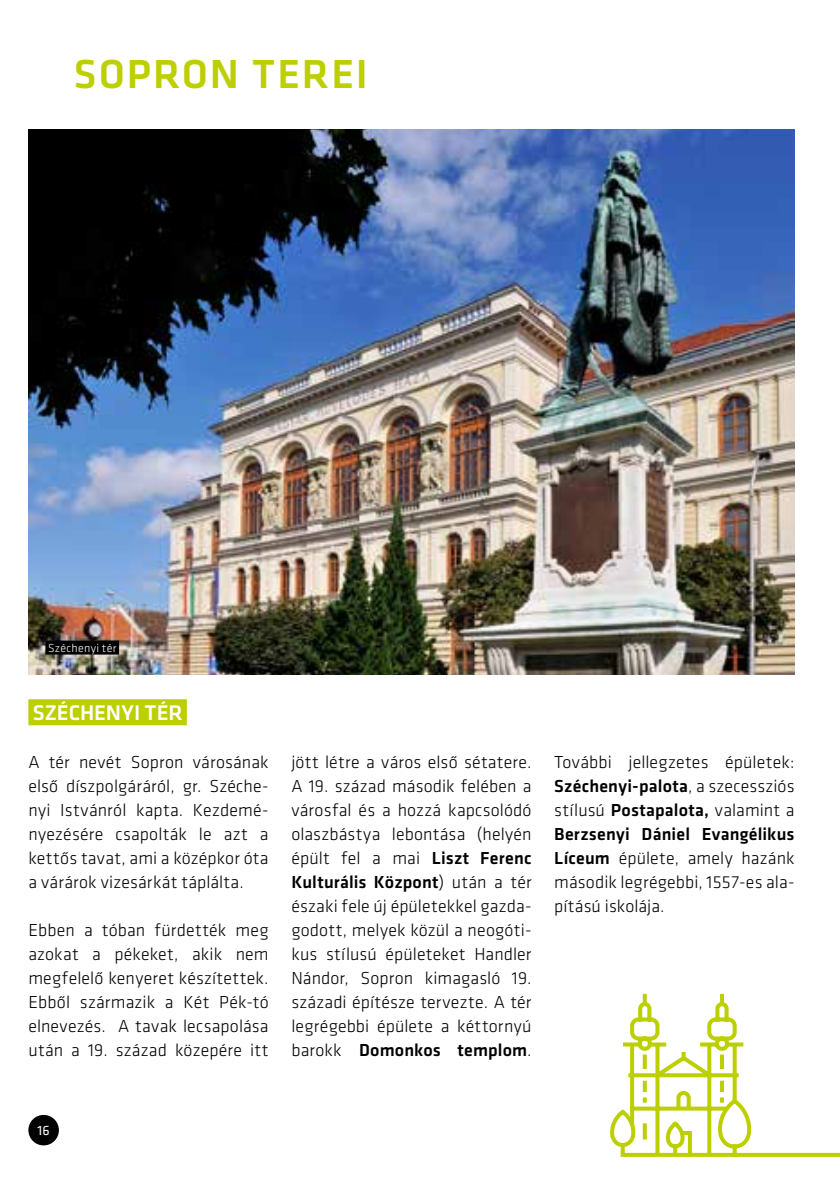
<style>
.page{position:relative;width:840px;height:1191px;background:#fff}
.page>*{position:absolute;margin:0;border:0;box-sizing:border-box;transform-origin:0 0}
.t1{font:500 42px "Klavika";letter-spacing:.045em;color:#bccf00}
.t2{font:500 22px "Klavika";letter-spacing:-.005em;color:#fff}
.t3{font:300 18px/24px "Klavika";letter-spacing:.01em;color:#000;text-align:justify}
.t4{font:14px "Klavika";color:#fff}
.t5{font:300 12px "Klavika";letter-spacing:.025em;color:#fff}
.s1{font-weight:500}
</style>
<div class="page">
<img style="left:28px;top:129px;width:766px;height:546px">
<svg style="left:610px;top:993px;width:229px;height:164px"></svg>
<div style="left:45px;top:640px;width:74px;height:14px;background:#000"></div>
<div style="left:28px;top:699px;width:159px;height:26px;background:#bccf00"></div>
<div style="left:28px;top:1114px;width:31px;height:31px;background:#000;border-radius:50%"></div>
<h1 class="t1" style="left:74px;top:51px;width:295px">SOPRON TEREI</h1>
<p class="t5" style="left:48px;top:641px;width:70px">Széchenyi tér</p>
<p class="t2" style="left:33px;top:701px;width:151px">SZÉCHENYI TÉR</p>
<p class="t3" style="left:28px;top:750px;width:242px">A tér nevét Sopron városának első díszpolgáráról, gr. Széche&shy;nyi Istvánról kapta. Kezdemé&shy;nyezésére csapolták le azt a kettős tavat, ami a középkor óta a várárok vizesárkát táplálta.</p>
<p class="t3" style="left:28px;top:918px;width:242px">Ebben a tóban fürdették meg azokat a pékeket, akik nem megfelelő kenyeret készítettek.<br>Ebből származik a Két Pék-tó elnevezés. A tavak lecsapolása után a 19. század közepére itt</p>
<p class="t3" style="left:291px;top:750px;width:242px">jött létre a város első sétatere.<br>A 19. század második felében a városfal és a hozzá kapcsolódó olaszbástya lebontása (helyén épült fel a mai <span class="s1">Liszt Ferenc Kulturális Központ</span>) után a tér északi fele új épületekkel gazda&shy;godott, melyek közül a neogóti&shy;kus stílusú épületeket Handler Nándor, Sopron kimagasló 19. századi építésze tervezte. A tér legrégebbi épülete a kéttornyú barokk <span class="s1">Domonkos templom</span>.</p>
<p class="t3" style="left:554px;top:750px;width:242px">További jellegzetes épületek:<br><span class="s1">Széchenyi-palota</span>, a szecessziós stílusú <span class="s1">Postapalota,</span> valamint a <span class="s1">Berzsenyi Dániel Evangélikus Líceum</span> épülete, amely hazánk második legrégebbi, 1557-es ala&shy;pítású iskolája.</p>
<p class="t4" style="left:37px;top:1123px;width:14px">16</p>
</div>
